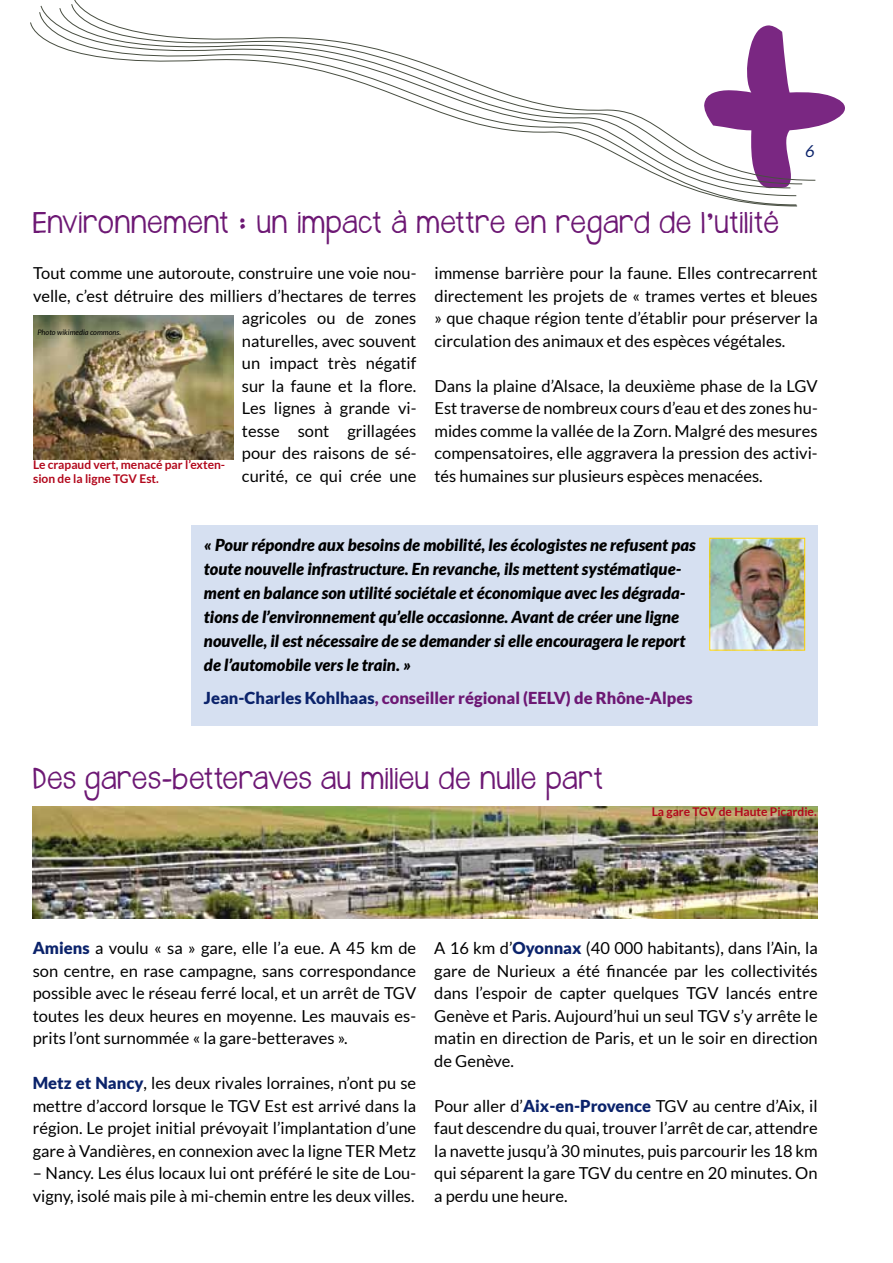
<style>
.page{position:relative;width:893px;height:1263px;background:#fff}
.page>*{position:absolute;margin:0;border:0;box-sizing:border-box;transform-origin:0 0}
.t1{font:450px "Polo Brush MF";color:#b19910}
.t2{font:24px "Janda Safeand Sound Solid";letter-spacing:.025em;color:#6d1874}
.t3{font:16.5px/22.5px "Lato";color:#000;text-align:justify}
.t4{font:italic 900 16.5px/24px "Lato";color:#000}
.t5{font:900 16.5px "Lato";color:#6d1874}
.t6{font:italic 16.5px "Lato";color:#0b236b}
.t7{font:700 12px/14.4px "Lato";color:#b2071b}
.t8{font:italic 7.5px "Lato";color:#000}
.s1{font-family:"Set Firetothe Rain";color:#7a2782}
.s2{color:#0b236b}
.s3{font-weight:900;color:#0b236b}
</style>
<div class="page">
<svg style="left:30px;top:0;width:785px;height:206px"></svg>
<img style="left:33px;top:806px;width:785px;height:113px">
<div style="left:191px;top:525px;width:627px;height:200px;background:#d6e0f1"></div>
<img style="left:711px;top:540px;width:92px;height:108px">
<div style="left:709px;top:538px;width:96px;height:112px;border:1px solid #ffd400"></div>
<img style="left:33px;top:315px;width:200px;height:144px">
<h1 class="t1" style="left:432px;top:-197px;width:423px">+<span class="s1">+</span></h1>
<p class="t6" style="left:805px;top:142px;width:11px">6</p>
<h2 class="t2" style="left:33px;top:206px;width:748px">Environnement : un impact à mettre en regard de l’utilité</h2>
<p class="t3" style="left:33px;top:262px;width:385px;text-align:right">Tout comme une autoroute, construire une voie nou&shy;velle, c’est détruire des milliers d’hectares de terres agricoles ou de zones<br>naturelles, avec souvent<br>un impact très négatif<br>sur la faune et la flore.<br>Les lignes à grande vi-<br>tesse sont grillagées<br>pour des raisons de sé-<br>curité, ce qui crée une</p>
<p class="t3" style="left:434px;top:262px;width:385px">immense barrière pour la faune. Elles contrecarrent directement les projets de « trames vertes et bleues » que chaque région tente d’établir pour préserver la circulation des animaux et des espèces végétales.</p>
<p class="t8" style="left:37px;top:328px;width:85px">Photo wikimedia commons.</p>
<p class="t3" style="left:434px;top:374px;width:385px">Dans la plaine d’Alsace, la deuxième phase de la LGV Est traverse de nombreux cours d’eau et des zones hu&shy;mides comme la vallée de la Zorn. Malgré des mesures compensatoires, elle aggravera la pression des activi&shy;tés humaines sur plusieurs espèces menacées.</p>
<p class="t7" style="left:33px;top:457px;width:194px">Le crapaud vert, menacé par l’exten&shy;sion de la ligne TGV Est.</p>
<p class="t4" style="left:204px;top:533px;width:493px">« Pour répondre aux besoins de mobilité, les écologistes ne refusent pas toute nouvelle infrastructure. En revanche, ils mettent systématique&shy;ment en balance son utilité sociétale et économique avec les dégrada&shy;tions de l’environnement qu’elle occasionne. Avant de créer une ligne nouvelle, il est nécessaire de se demander si elle encouragera le report de l’automobile vers le train. »</p>
<p class="t5" style="left:204px;top:688px;width:490px"><span class="s2">Jean-Charles Kohlhaas</span>, conseiller régional (EELV) de Rhône-Alpes</p>
<h2 class="t2" style="left:33px;top:762px;width:572px">Des gares-betteraves au milieu de nulle part</h2>
<p class="t7" style="left:652px;top:804px;width:167px">La gare TGV de Haute Picardie.</p>
<p class="t3" style="left:33px;top:937px;width:385px"><span class="s3">Amiens</span> a voulu « sa » gare, elle l’a eue. A 45 km de son centre, en rase campagne, sans correspondance possible avec le réseau ferré local, et un arrêt de TGV toutes les deux heures en moyenne. Les mauvais es&shy;prits l’ont surnommée « la gare-betteraves ».</p>
<p class="t3" style="left:33px;top:1072px;width:385px"><span class="s3">Metz et Nancy</span>, les deux rivales lorraines, n’ont pu se mettre d’accord lorsque le TGV Est est arrivé dans la région. Le projet initial prévoyait l’implantation d’une gare à Vandières, en connexion avec la ligne TER Metz</p>
<p class="t3" style="left:33px;top:1162px;width:385px">– Nancy. Les élus locaux lui ont préféré le site de Lou&shy;vigny, isolé mais pile à mi-chemin entre les deux villes.</p>
<p class="t3" style="left:434px;top:937px;width:385px">A 16 km d’<span class="s3">Oyonnax</span> (40 000 habitants), dans l’Ain, la gare de Nurieux a été financée par les collectivités dans l’espoir de capter quelques TGV lancés entre Genève et Paris. Aujourd’hui un seul TGV s’y arrête le matin en direction de Paris, et un le soir en direction de Genève.</p>
<p class="t3" style="left:434px;top:1094px;width:385px">Pour aller d’<span class="s3">Aix-en-Provence</span> TGV au centre d’Aix, il faut descendre du quai, trouver l’arrêt de car, attendre la navette jusqu’à 30 minutes, puis parcourir les 18 km qui séparent la gare TGV du centre en 20 minutes. On a perdu une heure.</p>
</div>
